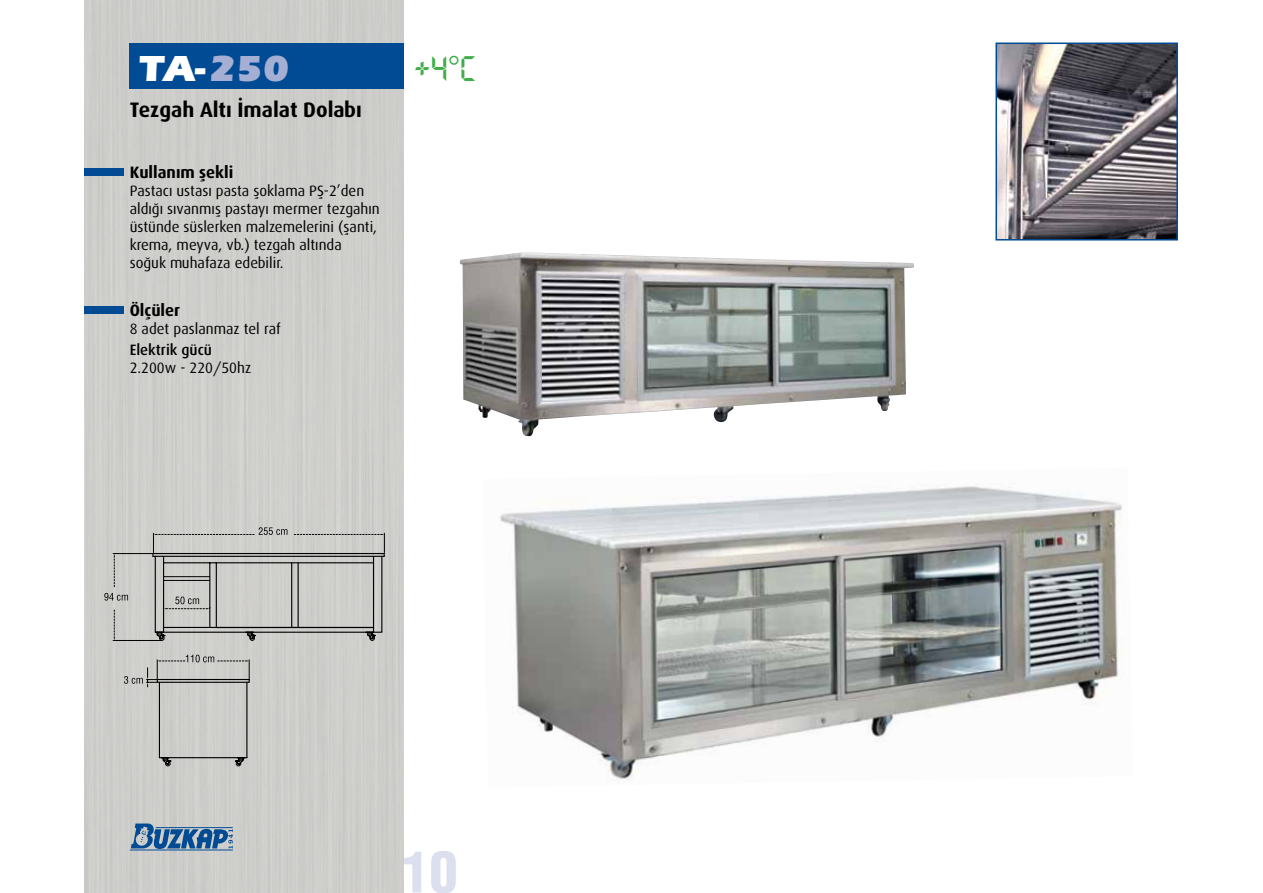
<style>
.page{position:relative;width:1263px;height:893px;background:#fff}
.page>*{position:absolute;margin:0;border:0;box-sizing:border-box;transform-origin:0 0}
.t1{font:55.5px "Helvetica Condensed Black Tr";color:#dcdfee}
.t2{font:37.5px "Eras Ultra Bold Tr";color:#fff}
.t3{font:34.5px "Digiface Tr";color:#41ad49}
.t4{font:21px "Dax Bold Tr";color:#000}
.t5{font:16.5px "Dax Bold Tr";color:#000}
.t6{font:15px/18px "Dax Regular Tr";color:#000}
.t7{font:15px "Dax Medium Tr";color:#000}
.s1{color:#a4afd3}
</style>
<div class="page">
<div style="left:85px;top:0;width:319px;height:893px;background:#cdcdcb"></div>
<div style="left:129px;top:43px;width:275px;height:45px;background:#004b93"></div>
<svg style="left:131px;top:823px;width:102px;height:26px;background:#658bae"></svg>
<hr style="left:130px;top:849px;width:103px;height:1px;background:#004b93">
<hr style="left:156px;top:827px;width:77px;height:1px;background:#004b93">
<div style="left:85px;top:168px;width:39px;height:8px;background:#004b93"></div>
<div style="left:85px;top:306px;width:39px;height:8px;background:#004b93"></div>
<img style="left:998px;top:46px;width:177px;height:192px">
<div style="left:995px;top:43px;width:183px;height:198px;border:2px solid #004b93"></div>
<img style="left:460px;top:252px;width:454px;height:184px">
<img style="left:500px;top:486px;width:622px;height:296px">
<hr style="left:159px;top:757px;width:88px;height:1px;background:#000">
<svg style="left:161px;top:757px;width:85px;height:9px"></svg>
<hr style="left:246px;top:682px;width:1px;height:76px;background:#000">
<hr style="left:159px;top:682px;width:1px;height:76px;background:#000">
<svg style="left:124px;top:655px;width:126px;height:32px;background:#b7b7b5"></svg>
<hr style="left:113px;top:553px;width:39px;height:1px;background:#000">
<hr style="left:113px;top:640px;width:48px;height:1px;background:#000">
<svg style="left:114px;top:554px;width:1px;height:33px"></svg>
<svg style="left:114px;top:610px;width:1px;height:30px"></svg>
<svg style="left:152px;top:527px;width:233px;height:114px;background:#babab8"></svg>
<svg style="left:104px;top:593px;width:24px;height:8px"></svg>
<h2 class="t2" style="left:139px;top:47px;width:151px">TA-<span class="s1">250</span></h2>
<h3 class="t4" style="left:130px;top:98px;width:234px">Tezgah Altı ‹malat Dolab›</h3>
<p class="t5" style="left:130px;top:163px;width:105px">Kullanım flekli</p>
<p class="t6" style="left:130px;top:182px;width:252px">Pastacı ustası pasta şoklama PŞ-2’den aldığı sıvanmış pastayı mermer tezgahın üstünde süslerken malzemelerini (şanti, krema, meyva, vb.) tezgah altında soğuk muhafaza edebilir.</p>
<p class="t5" style="left:130px;top:301px;width:52px">Ölçüler</p>
<p class="t6" style="left:130px;top:320px;width:153px">8 adet paslanmaz tel raf</p>
<p class="t7" style="left:130px;top:342px;width:84px">Elektrik gücü</p>
<p class="t6" style="left:130px;top:359px;width:123px">2.200w - 220/50hz</p>
<h3 class="t3" style="left:414px;top:46px;width:63px">+4°C</h3>
<h1 class="t1" style="left:402px;top:837px;width:57px">10</h1>
</div>
